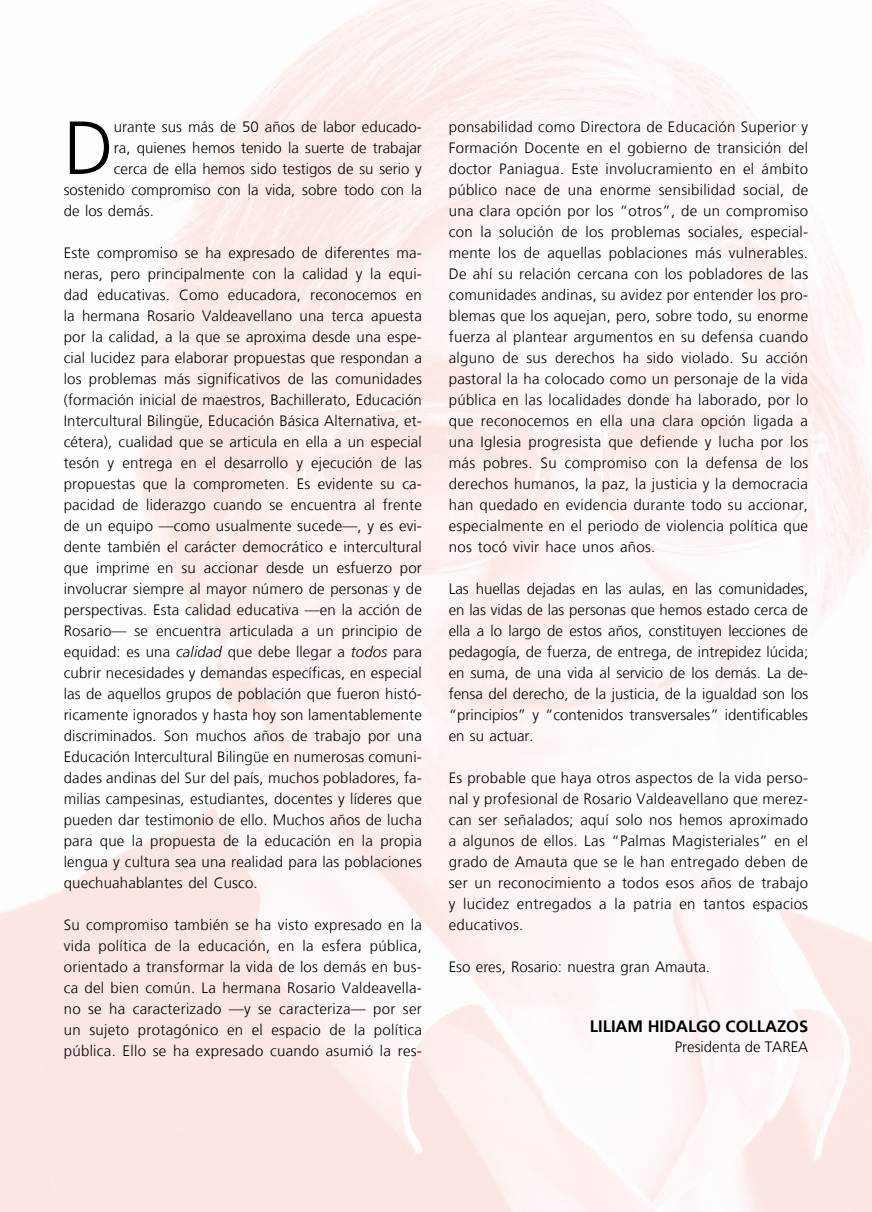
<style>
.page{position:relative;width:872px;height:1212px;background:#fff}
.page>*{position:absolute;margin:0;border:0;box-sizing:border-box;transform-origin:0 0}
.t1{font:300 75.15px "Frutiger LT";color:#000}
.t2{font:700 16.5px "Frutiger";color:#000}
.t3{font:300 15px/21px "Frutiger LT";letter-spacing:.01em;color:#000;text-align:justify}
.s1{font-style:italic}
</style>
<div class="page">
<h1 class="t1" style="left:64px;top:106px;width:52px">D</h1>
<p class="t3" style="left:114px;top:117px;width:309px">urante sus más de 50 años de labor educado-</p>
<p class="t3" style="left:114px;top:138px;width:309px">ra, quienes hemos tenido la suerte de trabajar</p>
<p class="t3" style="left:114px;top:159px;width:309px">cerca de ella hemos sido testigos de su serio y</p>
<p class="t3" style="left:64px;top:180px;width:359px">sostenido compromiso con la vida, sobre todo con la</p>
<p class="t3" style="left:64px;top:201px;width:92px">de los demás.</p>
<p class="t3" style="left:64px;top:243px;width:360px">Este compromiso se ha expresado de diferentes ma&shy;neras, pero principalmente con la calidad y la equi&shy;dad educativas. Como educadora, reconocemos en la hermana Rosario Valdeavellano una terca apuesta por la calidad, a la que se aproxima desde una espe&shy;cial lucidez para elaborar propuestas que respondan a los problemas más significativos de las comunidades (formación inicial de maestros, Bachillerato, Educación Intercultural Bilingüe, Educación Básica Alternativa, et&shy;cétera), cualidad que se articula en ella a un especial tesón y entrega en el desarrollo y ejecución de las propuestas que la comprometen. Es evidente su ca&shy;pacidad de liderazgo cuando se encuentra al frente de un equipo —como usualmente sucede—, y es evi&shy;dente también el carácter democrático e intercultural que imprime en su accionar desde un esfuerzo por involucrar siempre al mayor número de personas y de perspectivas. Esta calidad educativa —en la acción de Rosario— se encuentra articulada a un principio de equidad: es una <span class="s1">calidad</span> que debe llegar a <span class="s1">todos</span> para cubrir necesidades y demandas específicas, en especial las de aquellos grupos de población que fueron histó&shy;ricamente ignorados y hasta hoy son lamentablemente discriminados. Son muchos años de trabajo por una Educación Intercultural Bilingüe en numerosas comuni&shy;dades andinas del Sur del país, muchos pobladores, fa&shy;milias campesinas, estudiantes, docentes y líderes que pueden dar testimonio de ello. M uchos años de lucha para que la propuesta de la educación en la propia lengua y cultura sea una realidad para las poblaciones quechuahablantes del Cusco.</p>
<p class="t3" style="left:64px;top:915px;width:360px">Su compromiso también se ha visto expresado en la vida política de la educación, en la esfera pública, orientado a transformar la vida de los demás en bus&shy;ca del bien común. La hermana Rosario Valdeavella&shy;no se ha caracterizado —y se caracteriza— por ser un sujeto protagónico en el espacio de la política pública. Ello se ha expresado cuando asumió la res-</p>
<p class="t3" style="left:449px;top:117px;width:361px">ponsabilidad como Directora de Educación Superior y Formación Docente en el gobierno de transición del doctor Paniagua. Este involucramiento en el ámbito público nace de una enorme sensibilidad social, de una clara opción por los “otros”, de un compromiso con la solución de los problemas sociales, especial&shy;mente los de aquellas poblaciones más vulnerables.<br>De ahí su relación cercana con los pobladores de las comunidades andinas, su avidez por entender los pro&shy;blemas que los aquejan, pero, sobre todo, su enorme fuerza al plantear argumentos en su defensa cuando alguno de sus derechos ha sido violado. Su acción pastoral la ha colocado como un personaje de la vida pública en las localidades donde ha laborado, por lo que reconocemos en ella una clara opción ligada a una Iglesia progresista que defiende y lucha por los más pobres. Su compromiso con la defensa de los derechos humanos, la paz, la justicia y la democracia han quedado en evidencia durante todo su accionar, especialmente en el periodo de violencia política que nos tocó vivir hace unos años.</p>
<p class="t3" style="left:449px;top:579px;width:361px">Las huellas dejadas en las aulas, en las comunidades, en las vidas de las personas que hemos estado cerca de ella a lo largo de estos años, constituyen lecciones de pedagogía, de fuerza, de entrega, de intrepidez lúcida; en suma, de una vida al servicio de los demás. La de&shy;fensa del derecho, de la justicia, de la igualdad son los “principios” y “contenidos transversales” identificables en su actuar.</p>
<p class="t3" style="left:449px;top:768px;width:361px">Es probable que haya otros aspectos de la vida perso&shy;nal y profesional de Rosario Valdeavellano que merez&shy;can ser señalados; aquí solo nos hemos aproximado a algunos de ellos. Las “Palmas Magisteriales” en el grado de Amauta que se le han entregado deben de ser un reconocimiento a todos esos años de trabajo y lucidez entregados a la patria en tantos espacios educativos.</p>
<p class="t3" style="left:449px;top:957px;width:263px">Eso eres, Rosario: nuestra gran Amauta.</p>
<p class="t2" style="left:590px;top:1016px;width:220px">LILIAM HIDALGO COLLAZOS</p>
<p class="t3" style="left:675px;top:1036px;width:134px">Presidenta de TAREA</p>
</div>
